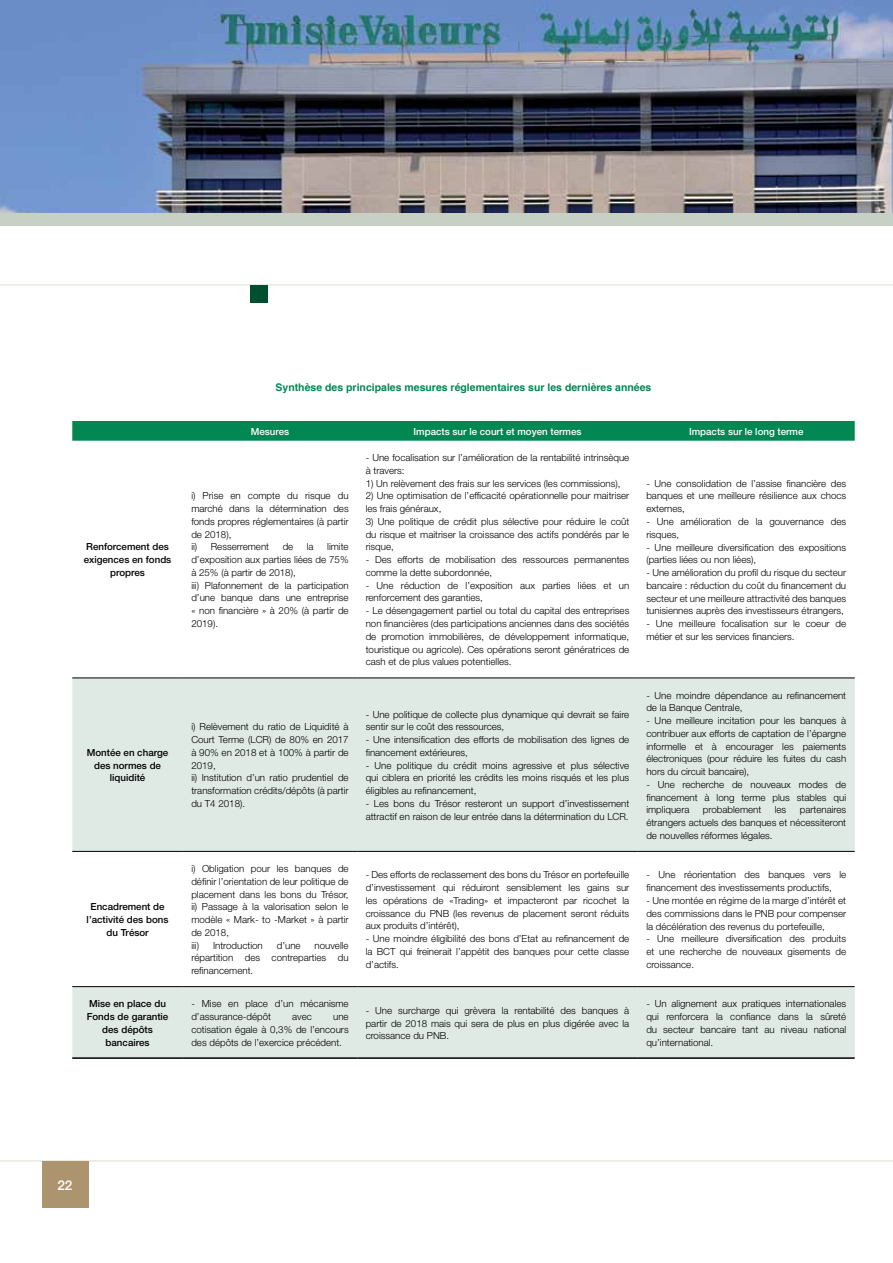
<style>
.page{position:relative;width:893px;height:1263px;background:#fff}
.page>*{position:absolute;margin:0;border:0;box-sizing:border-box;transform-origin:0 0}
.t1{font:500 13.5px "Helvetica Neue";color:#fff}
.t2{font:700 10.5px "Helvetica";color:#008752}
.t3{font:300 9.75px/12.8px "Helvetica Neue";color:#000}
.t4{font:500 9.75px/12.8px "Helvetica Neue";color:#000;text-align:center}
.t5{font:500 9.75px "Helvetica Neue";color:#fff}
</style>
<div class="page">
<div style="left:0;top:213px;width:893px;height:12px;background:#c7d0c4"></div>
<hr style="left:0;top:285px;width:893px;height:1px;background:#dddcd0">
<hr style="left:0;top:1160px;width:893px;height:1px;background:#dddcd0">
<div style="left:43px;top:1161px;width:46px;height:47px;background:#ab946e"></div>
<div style="left:251px;top:286px;width:17px;height:17px;background:#00502f"></div>
<img style="left:0;top:0;width:893px;height:213px">
<div style="left:72px;top:421px;width:783px;height:20px;background:#008752"></div>
<svg style="left:72px;top:678px;width:783px;height:379px;fill:#dfeae5"></svg>
<hr style="left:72px;top:1057px;width:111px;height:2px;background:#000">
<hr style="left:183px;top:1057px;width:174px;height:2px;background:#000">
<hr style="left:357px;top:1057px;width:281px;height:2px;background:#000">
<hr style="left:638px;top:1057px;width:217px;height:2px;background:#000">
<hr style="left:72px;top:677px;width:111px;height:1px;background:#000">
<hr style="left:183px;top:677px;width:174px;height:1px;background:#000">
<hr style="left:357px;top:677px;width:281px;height:1px;background:#000">
<hr style="left:638px;top:677px;width:217px;height:1px;background:#000">
<hr style="left:72px;top:851px;width:111px;height:1px;background:#000">
<hr style="left:183px;top:851px;width:174px;height:1px;background:#000">
<hr style="left:357px;top:851px;width:281px;height:1px;background:#000">
<hr style="left:638px;top:851px;width:217px;height:1px;background:#000">
<hr style="left:72px;top:986px;width:111px;height:1px;background:#000">
<hr style="left:183px;top:986px;width:174px;height:1px;background:#000">
<hr style="left:357px;top:986px;width:281px;height:1px;background:#000">
<hr style="left:638px;top:986px;width:217px;height:1px;background:#000">
<p class="t2" style="left:276px;top:378px;width:377px">Synthèse des principales mesures réglementaires sur les dernières années</p>
<p class="t4" style="left:84px;top:540px;width:89px">Renforcement des exigences en fonds propres</p>
<p class="t4" style="left:87px;top:746px;width:83px">Montée en charge des normes de liquidité</p>
<p class="t4" style="left:87px;top:900px;width:83px">Encadrement de l’activité des bons du Trésor</p>
<p class="t5" style="left:251px;top:425px;width:40px">Mesures</p>
<p class="t5" style="left:413px;top:425px;width:169px">Impacts sur le court et moyen termes</p>
<p class="t5" style="left:689px;top:425px;width:116px">Impacts sur le long terme</p>
<p class="t3" style="left:191px;top:489px;width:159px">i) Prise en compte du risque du marché dans la détermination des fonds propres réglementaires (à partir de 2018),<br>ii) Resserrement</p>
<p class="t3" style="left:191px;top:540px;width:159px;text-indent:136px">limite d’exposition aux parties liées de 75% à 25% (à partir de 2018),<br>iii) Plafonnement de la participation d’une banque dans une entreprise « non financière » à 20% (à partir de<br>2019).</p>
<p class="t3" style="left:283px;top:540px;width:12px">de</p>
<p class="t3" style="left:307px;top:540px;width:8px">la</p>
<p class="t3" style="left:366px;top:451px;width:265px">- Une focalisation sur l’amélioration de la rentabilité intrinsèque à travers:</p>
<p class="t3" style="left:366px;top:477px;width:256px">1) Un relèvement des frais sur les services (les commissions),</p>
<p class="t3" style="left:366px;top:489px;width:265px">2) Une optimisation de l’efficacité opérationnelle pour maitriser les frais généraux,</p>
<p class="t3" style="left:366px;top:515px;width:265px;text-align:justify">3) Une politique de crédit plus sélective pour réduire le coût du risque et maitriser la croissance des actifs pondérés par le risque,</p>
<p class="t3" style="left:366px;top:553px;width:265px">- Des efforts de mobilisation des ressources permanentes comme la dette subordonnée,</p>
<p class="t3" style="left:366px;top:579px;width:265px">- Une réduction de l’exposition aux parties liées et un renforcement des garanties,</p>
<p class="t3" style="left:366px;top:604px;width:265px;text-align:justify">- Le désengagement partiel ou total du capital des entreprises non financières (des participations anciennes dans des sociétés de promotion immobilières, de développement informatique, touristique ou agricole). Ces opérations seront génératrices de cash et de plus values potentielles.</p>
<p class="t3" style="left:191px;top:720px;width:159px">i) Relèvement du ratio de Liquidité à<br>Court Terme (LCR) de 80% en 2017 à 90% en 2018 et à 100% à partir de<br>2019,<br>ii) Institution d’un ratio prudentiel de transformation crédits/dépôts (à partir du T4 2018).</p>
<p class="t3" style="left:366px;top:708px;width:265px">- Une politique de collecte plus dynamique qui devrait se faire sentir sur le coût des ressources,</p>
<p class="t3" style="left:366px;top:733px;width:265px">- Une intensification des efforts de mobilisation des lignes de financement extérieures,</p>
<p class="t3" style="left:366px;top:759px;width:265px;text-align:justify">- Une politique du crédit moins agressive et plus sélective qui ciblera en priorité les crédits les moins risqués et les plus éligibles au refinancement,</p>
<p class="t3" style="left:366px;top:797px;width:265px">- Les bons du Trésor resteront un support d’investissement attractif en raison de leur entrée dans la détermination du LCR.</p>
<p class="t3" style="left:191px;top:862px;width:159px">i) Obligation pour les banques de définir l’orientation de leur politique de placement dans les bons du Trésor, ii) Passage à la valorisation selon le modèle « Mark- to -Market » à partir de 2018,<br>iii)</p>
<p class="t3" style="left:191px;top:938px;width:159px;text-align:justify;text-indent:123px">nouvelle répartition des contreparties du refinancement.</p>
<p class="t3" style="left:213px;top:938px;width:51px">Introduction</p>
<p class="t3" style="left:277px;top:938px;width:25px">d’une</p>
<p class="t3" style="left:366px;top:868px;width:265px;text-align:justify">- Des efforts de reclassement des bons du Trésor en portefeuille d’investissement qui réduiront sensiblement les gains sur les opérations de «Trading» et impacteront par ricochet la croissance du PNB (les revenus de placement seront réduits aux produits d’intérêt),</p>
<p class="t3" style="left:366px;top:932px;width:265px;text-align:justify">- Une moindre éligibilité des bons d’Etat au refinancement de la BCT qui freinerait l’appétit des banques pour cette classe d’actifs.</p>
<p class="t3" style="left:646px;top:477px;width:201px;text-align:justify">- Une consolidation de l’assise financière des banques et une meilleure résilience aux chocs externes,</p>
<p class="t3" style="left:646px;top:515px;width:201px">- Une amélioration de la gouvernance des risques,</p>
<p class="t3" style="left:646px;top:540px;width:201px">- Une meilleure diversification des expositions (parties liées ou non liées),</p>
<p class="t3" style="left:646px;top:566px;width:201px;text-align:justify">- Une amélioration du profil du risque du secteur bancaire : réduction du coût du financement du secteur et une meilleure attractivité des banques tunisiennes auprès des investisseurs étrangers,</p>
<p class="t3" style="left:646px;top:617px;width:201px">- Une meilleure focalisation sur le coeur de métier et sur les services financiers.</p>
<p class="t3" style="left:646px;top:688px;width:201px">- Une moindre dépendance au refinancement de la Banque Centrale,</p>
<p class="t3" style="left:646px;top:714px;width:201px;text-align:justify">- Une meilleure incitation pour les banques à contribuer aux efforts de captation de l’épargne informelle et à encourager les paiements électroniques (pour réduire les fuites du cash hors du circuit bancaire),</p>
<p class="t3" style="left:646px;top:778px;width:201px;text-align:justify">- Une recherche de nouveaux modes de financement à long terme plus stables qui impliquera</p>
<p class="t3" style="left:646px;top:803px;width:201px;text-align:justify;text-indent:153px">partenaires étrangers actuels des banques et nécessiteront de nouvelles réformes légales.</p>
<p class="t3" style="left:703px;top:803px;width:60px">probablement</p>
<p class="t3" style="left:775px;top:803px;width:13px">les</p>
<p class="t3" style="left:646px;top:868px;width:201px">- Une réorientation des banques vers le financement des investissements productifs,</p>
<p class="t3" style="left:646px;top:894px;width:201px;text-align:justify">- Une montée en régime de la marge d’intérêt et des commissions dans le PNB pour compenser la décélération des revenus du portefeuille,</p>
<p class="t3" style="left:646px;top:932px;width:201px;text-align:justify">- Une meilleure diversification des produits et une recherche de nouveaux gisements de croissance.</p>
<p class="t4" style="left:87px;top:997px;width:83px">Mise en place du<br>Fonds de garantie des dépôts bancaires</p>
<p class="t3" style="left:191px;top:997px;width:159px">- Mise en place d’un mécanisme d’assurance-dépôt</p>
<p class="t3" style="left:191px;top:1010px;width:159px;text-align:justify;text-indent:142px">une cotisation égale à 0,3% de l’encours des dépôts de l’exercice précédent.</p>
<p class="t3" style="left:366px;top:1004px;width:265px;text-align:justify">- Une surcharge qui grèvera la rentabilité des banques à partir de 2018 mais qui sera de plus en plus digérée avec la croissance du PNB.</p>
<p class="t3" style="left:646px;top:997px;width:201px;text-align:justify">- Un alignement aux pratiques internationales qui renforcera la confiance dans la sûreté du secteur bancaire tant au niveau national qu’international.</p>
<p class="t3" style="left:292px;top:1010px;width:21px">avec</p>
<h1 class="t1" style="left:57px;top:1177px;width:17px">22</h1>
</div>
